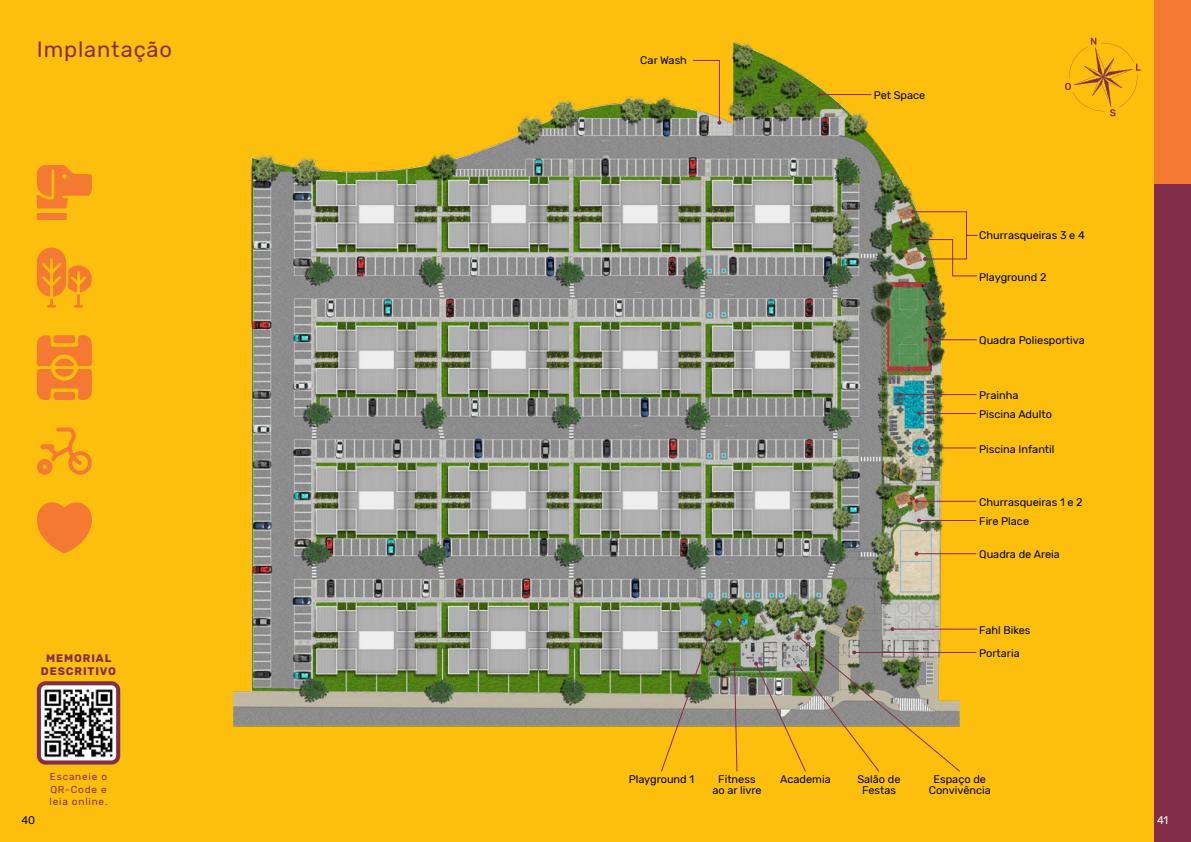
<style>
.page{position:relative;width:1191px;height:842px;background:#fcbf0d}
.page>*{position:absolute;margin:0;border:0;box-sizing:border-box;transform-origin:0 0}
.t1{font:22px "Rubik";letter-spacing:.04em;color:#822e4a}
.t2{font:11px/11px "Rubik";color:#000;text-align:center}
.t3{font:700 11px/12.4px "Rubik";letter-spacing:.08em;color:#822e4a;text-align:center}
.t4{font:11px "Rubik";color:#fff}
.t5{font:10px/12.4px "Rubik";letter-spacing:.08em;color:#822e4a;text-align:justify}
</style>
<div class="page">
<div style="left:1154px;top:184px;width:37px;height:658px;background:#822e4a"></div>
<div style="left:1154px;top:0;width:37px;height:184px;background:#f47932"></div>
<img style="left:233px;top:42px;width:731px;height:685px">
<hr style="left:919px;top:413px;width:57px;height:1px;background:#822e4a">
<svg style="left:917px;top:411px;width:4px;height:4px"></svg>
<hr style="left:900px;top:394px;width:76px;height:1px;background:#822e4a">
<svg style="left:898px;top:393px;width:4px;height:4px"></svg>
<hr style="left:919px;top:447px;width:57px;height:1px;background:#822e4a">
<svg style="left:917px;top:446px;width:4px;height:4px"></svg>
<hr style="left:916px;top:501px;width:60px;height:1px;background:#822e4a">
<svg style="left:914px;top:499px;width:4px;height:4px"></svg>
<hr style="left:919px;top:520px;width:57px;height:1px;background:#822e4a">
<svg style="left:917px;top:518px;width:4px;height:4px"></svg>
<hr style="left:916px;top:553px;width:60px;height:1px;background:#822e4a">
<svg style="left:914px;top:552px;width:4px;height:4px"></svg>
<hr style="left:892px;top:629px;width:85px;height:1px;background:#822e4a">
<hr style="left:854px;top:652px;width:122px;height:1px;background:#822e4a">
<hr style="left:925px;top:339px;width:52px;height:1px;background:#822e4a">
<svg style="left:923px;top:338px;width:4px;height:4px"></svg>
<hr style="left:819px;top:94px;width:52px;height:1px;background:#822e4a">
<svg style="left:817px;top:93px;width:4px;height:4px"></svg>
<svg style="left:692px;top:59px;width:29px;height:66px"></svg>
<svg style="left:732px;top:662px;width:6px;height:110px"></svg>
<img style="left:660px;top:623px;width:55px;height:149px">
<svg style="left:754px;top:627px;width:207px;height:145px"></svg>
<svg style="left:37px;top:502px;width:55px;height:51px"></svg>
<svg style="left:37px;top:428px;width:55px;height:47px"></svg>
<svg style="left:37px;top:335px;width:55px;height:65px"></svg>
<svg style="left:37px;top:247px;width:55px;height:50px"></svg>
<svg style="left:74px;top:305px;width:9px;height:3px"></svg>
<svg style="left:47px;top:305px;width:9px;height:3px"></svg>
<div style="left:37px;top:213px;width:30px;height:7px;background:#f47932"></div>
<svg style="left:37px;top:165px;width:55px;height:43px"></svg>
<img style="left:42px;top:686px;width:73px;height:73px">
<div style="left:37px;top:681px;width:83px;height:83px;border:4px solid #822e4a;border-radius:7px"></div>
<img style="left:908px;top:210px;width:70px;height:67px">
<svg style="left:1065px;top:38px;width:75px;height:78px"></svg>
<h1 class="t1" style="left:37px;top:37px;width:137px">Implantação</h1>
<p class="t3" style="left:41px;top:653px;width:77px">MEMORIAL<br>DESCRITIVO</p>
<p class="t5" style="left:50px;top:771px;width:59px">Escaneie o QR-Code e leia online.</p>
<p class="t2" style="left:640px;top:55px;width:48px">Car Wash</p>
<p class="t2" style="left:873px;top:90px;width:53px">Pet Space</p>
<p class="t2" style="left:979px;top:230px;width:107px">Churrasqueiras 3 e 4</p>
<p class="t2" style="left:979px;top:271px;width:69px">Playground 2</p>
<p class="t2" style="left:979px;top:335px;width:107px">Quadra Poliesportiva</p>
<p class="t2" style="left:979px;top:390px;width:41px">Prainha</p>
<p class="t2" style="left:979px;top:409px;width:74px">Piscina Adulto</p>
<p class="t2" style="left:979px;top:444px;width:77px">Piscina Infantil</p>
<p class="t2" style="left:979px;top:493px;width:105px;line-height:19.2px;text-align:left">Churrasqueiras 1 e 2<br>Fire Place</p>
<p class="t2" style="left:979px;top:549px;width:82px">Quadra de Areia</p>
<p class="t2" style="left:979px;top:618px;width:53px;line-height:23.4px;text-align:left">Fahl Bikes<br>Portaria</p>
<p class="t2" style="left:628px;top:774px;width:67px">Playground 1</p>
<p class="t2" style="left:780px;top:774px;width:52px">Academia</p>
<p class="t2" style="left:857px;top:774px;width:45px">Salão de<br>Festas</p>
<p class="t2" style="left:928px;top:774px;width:64px">Espaço de<br>Convivência</p>
<p class="t2" style="left:712px;top:774px;width:51px">Fitness ao ar livre</p>
<p class="t2" style="left:21px;top:815px;width:15px">40</p>
<p class="t4" style="left:1157px;top:814px;width:13px">41</p>
</div>
